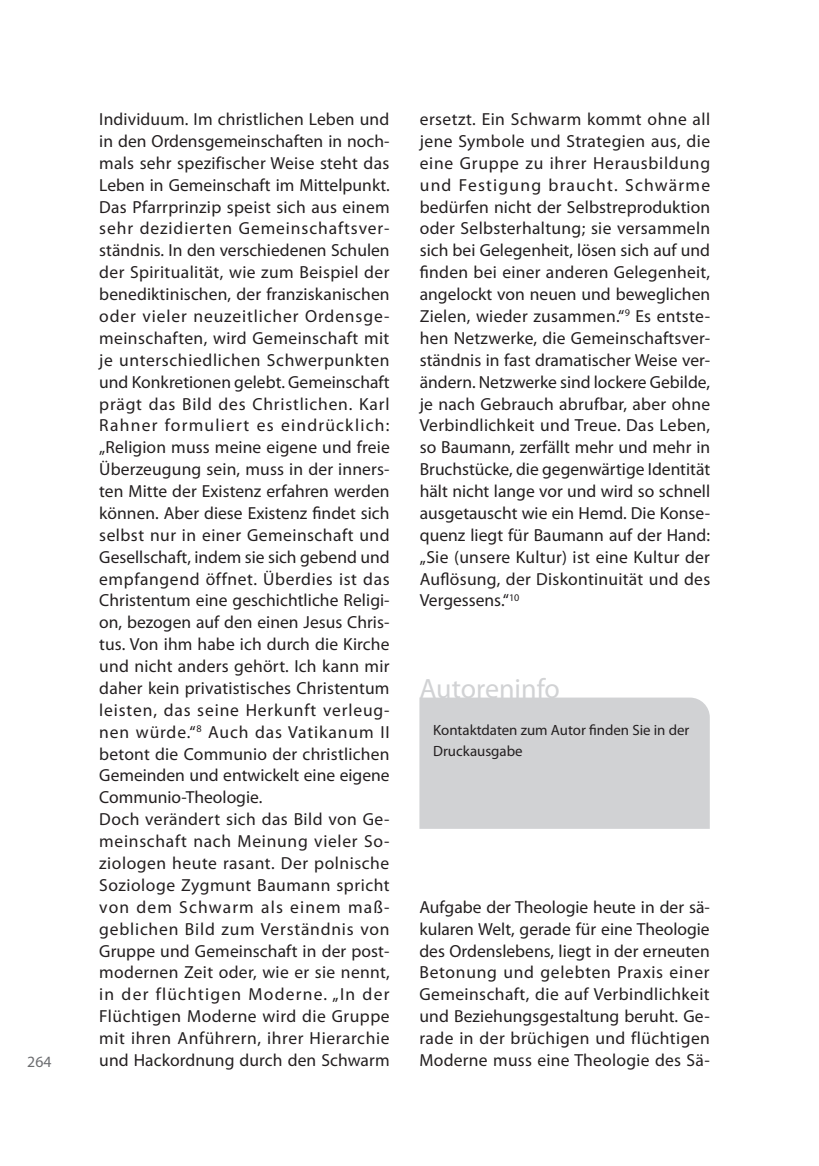
<style>
.page{position:relative;width:819px;height:1166px;background:#fff}
.page>*{position:absolute;margin:0;border:0;box-sizing:border-box;transform-origin:0 0}
.Headline{font:28px "Myriad Pro";color:#d1d2d4}
.Fließtext{font:17.5px/21.9px "Myriad Pro";letter-spacing:.015em;color:#231f20;text-align:justify}
.t1{font:15.75px "Myriad Pro";color:#6c6d70}
.Autoreninfo_Buchinfo{font:14.88px "Myriad Pro";color:#231f20}
</style>
<div class="page">
<div style="left:419px;top:697px;width:290px;height:132px;background:#d1d2d4"></div>
<p class="t1" style="left:27px;top:1052px;width:26px">264</p>
<p class="Fließtext" style="left:99px;top:108px;width:292px">Individuum. Im christlichen Leben und in den Ordensgemeinschaften in noch&shy;mals sehr spezifischer Weise steht das Leben in Gemeinschaft im Mittelpunkt.<br>Das Pfarrprinzip speist sich aus einem sehr dezidierten Gemeinschaftsver&shy;ständnis. In den verschiedenen Schulen der Spiritualität, wie zum Beispiel der benediktinischen, der franziskanischen oder vieler neuzeitlicher Ordensge&shy;meinschaften, wird Gemeinschaft mit je unterschiedlichen Schwerpunkten und Konkretionen gelebt. Gemeinschaft prägt das Bild des Christlichen. Karl Rahner formuliert es eindrücklich: „Religion muss meine eigene und freie Überzeugung sein, muss in der inners&shy;ten Mitte der Existenz erfahren werden können. Aber diese Existenz findet sich selbst nur in einer Gemeinschaft und Gesellschaft, indem sie sich gebend und empfangend öffnet. Überdies ist das Christentum eine geschichtliche Religi&shy;on, bezogen auf den einen Jesus Chris&shy;tus. Von ihm habe ich durch die Kirche und nicht anders gehört. Ich kann mir daher kein privatistisches Christentum leisten, das seine Herkunft verleug&shy;nen würde.“<sup>8</sup> Auch das Vatikanum II betont die Communio der christlichen Gemeinden und entwickelt eine eigene Communio-Theologie.</p>
<p class="Fließtext" style="left:99px;top:808px;width:292px">Doch verändert sich das Bild von Ge&shy;meinschaft nach Meinung vieler So&shy;ziologen heute rasant. Der polnische Soziologe Zygmunt Baumann spricht von dem Schwarm als einem maß&shy;geblichen Bild zum Verständnis von Gruppe und Gemeinschaft in der post&shy;modernen Zeit oder, wie er sie nennt, in der flüchtigen Moderne. „In der Flüchtigen Moderne wird die Gruppe mit ihren Anführern, ihrer Hierarchie und Hackordnung durch den Schwarm</p>
<p class="Fließtext" style="left:420px;top:108px;width:292px">ersetzt. Ein Schwarm kommt ohne all jene Symbole und Strategien aus, die eine Gruppe zu ihrer Herausbildung und Festigung braucht. Schwärme bedürfen nicht der Selbstreproduktion oder Selbsterhaltung; sie versammeln sich bei Gelegenheit, lösen sich auf und finden bei einer anderen Gelegenheit, angelockt von neuen und beweglichen Zielen, wieder zusammen.“<sup>9</sup> Es entste&shy;hen Netzwerke, die Gemeinschaftsver&shy;ständnis in fast dramatischer Weise ver&shy;ändern. Netzwerke sind lockere Gebilde, je nach Gebrauch abrufbar, aber ohne Verbindlichkeit und Treue. Das Leben, so Baumann, zerfällt mehr und mehr in Bruchstücke, die gegenwärtige Identität hält nicht lange vor und wird so schnell ausgetauscht wie ein Hemd. Die Konse&shy;quenz liegt für Baumann auf der Hand: „Sie (unsere Kultur) ist eine Kultur der Auflösung, der Diskontinuität und des Vergessens.“<sup>10</sup></p>
<p class="Headline" style="left:419px;top:671px;width:142px">Autoreninfo</p>
<p class="Autoreninfo_Buchinfo" style="left:433px;top:721px;width:258px">Kontaktdaten zum Autor finden Sie in der</p>
<p class="Autoreninfo_Buchinfo" style="left:433px;top:742px;width:91px">Druckausgabe</p>
<p class="Fließtext" style="left:419px;top:895px;width:292px">Aufgabe der Theologie heute in der sä&shy;kularen Welt, gerade für eine Theologie des Ordenslebens, liegt in der erneuten Betonung und gelebten Praxis einer Gemeinschaft, die auf Verbindlichkeit und Beziehungsgestaltung beruht. Ge&shy;rade in der brüchigen und flüchtigen Moderne muss eine Theologie des Sä-</p>
</div>
